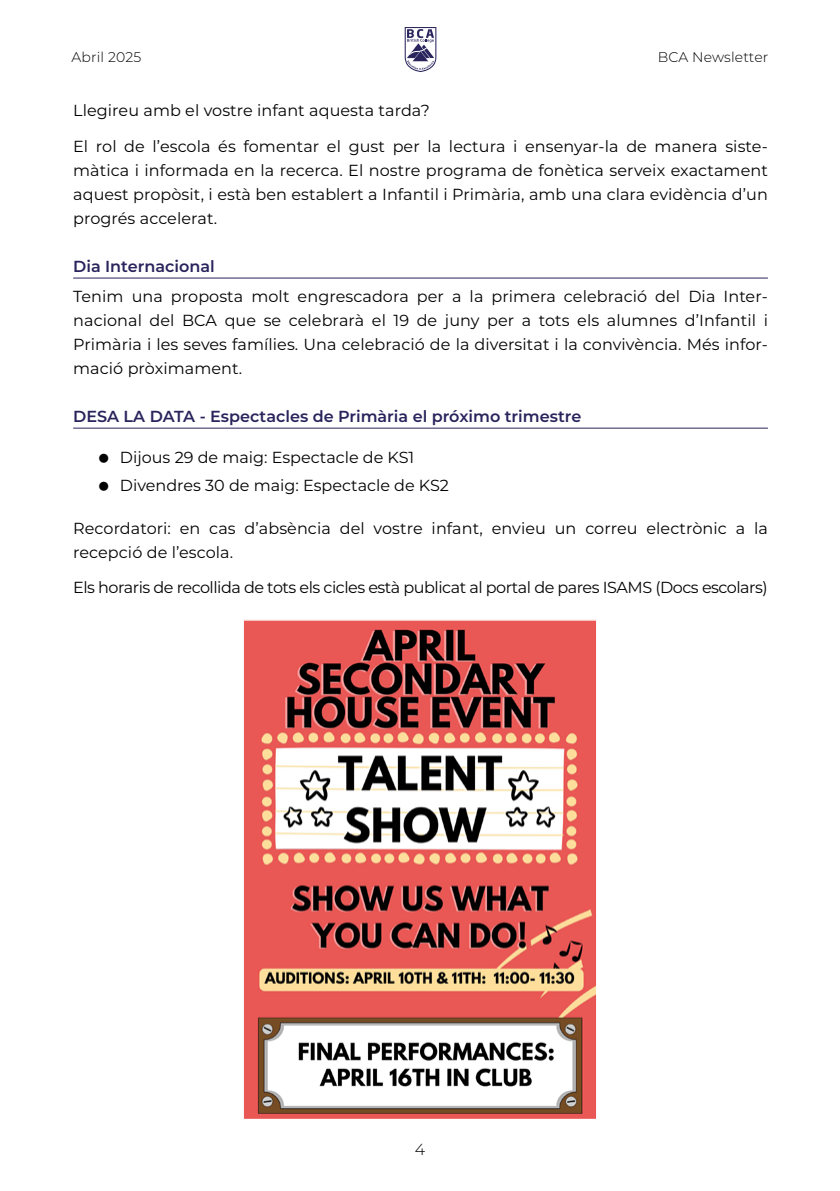
<style>
.page{position:relative;width:840px;height:1191px;background:#fff}
.page>*{position:absolute;margin:0;border:0;box-sizing:border-box;transform-origin:0 0}
.t1{font:16px/24px "Montserrat";color:#020203;text-align:justify}
.t2{font:16px "Montserrat";letter-spacing:-.03em;color:#020203}
.t3{font:600 16px "Montserrat";color:#29245c}
.t4{font:300 16px "Montserrat";color:#000}
.t5{font:300 14px "Montserrat";letter-spacing:.01em;color:#000}
</style>
<div class="page">
<svg style="left:404px;top:27px;width:32px;height:45px"></svg>
<img style="left:245px;top:622px;width:349px;height:495px">
<div style="left:242px;top:619px;width:355px;height:501px;border:2px solid #fff"></div>
<hr style="left:73px;top:277px;width:694px;height:1px;background:#29245c">
<hr style="left:73px;top:427px;width:694px;height:1px;background:#29245c">
<p class="t5" style="left:71px;top:48px;width:71px">Abril 2025</p>
<p class="t5" style="left:657px;top:48px;width:112px">BCA Newsletter</p>
<p class="t1" style="left:73px;top:98px;width:358px">Llegireu amb el vostre infant aquesta tarda?</p>
<p class="t1" style="left:73px;top:133px;width:695px">El rol de l’escola és fomentar el gust per la lectura i ensenyar-la de manera siste&shy;màtica i informada en la recerca. El nostre programa de fonètica serveix exactament aquest propòsit, i està ben establert a Infantil i Primària, amb una clara evidència d’un progrés accelerat.</p>
<p class="t3" style="left:73px;top:255px;width:143px">Dia Internacional</p>
<p class="t1" style="left:73px;top:283px;width:696px">Tenim una proposta molt engrescadora per a la primera celebració del Dia Inter&shy;nacional del BCA que se celebrarà el 19 de juny per a tots els alumnes d’Infantil i Primària i les seves famílies. Una celebració de la diversitat i la convivència. Més infor&shy;mació pròximament.</p>
<p class="t3" style="left:73px;top:405px;width:509px">DESA LA DATA - Espectacles de Primària el próximo trimestre</p>
<p class="t1" style="left:120px;top:443px;width:330px;line-height:27.6px">Dijous 29 de maig: Espectacle de KS1<br>Divendres 30 de maig: Espectacle de KS2</p>
<p class="t1" style="left:73px;top:515px;width:695px">Recordatori: en cas d’absència del vostre infant, envieu un correu electrònic a la recepció de l’escola.</p>
<p class="t2" style="left:73px;top:576px;width:695px">Els horaris de recollida de tots els cicles està publicat al portal de pares ISAMS (Docs escolars)</p>
<p class="t4" style="left:414px;top:1138px;width:12px">4</p>
</div>
